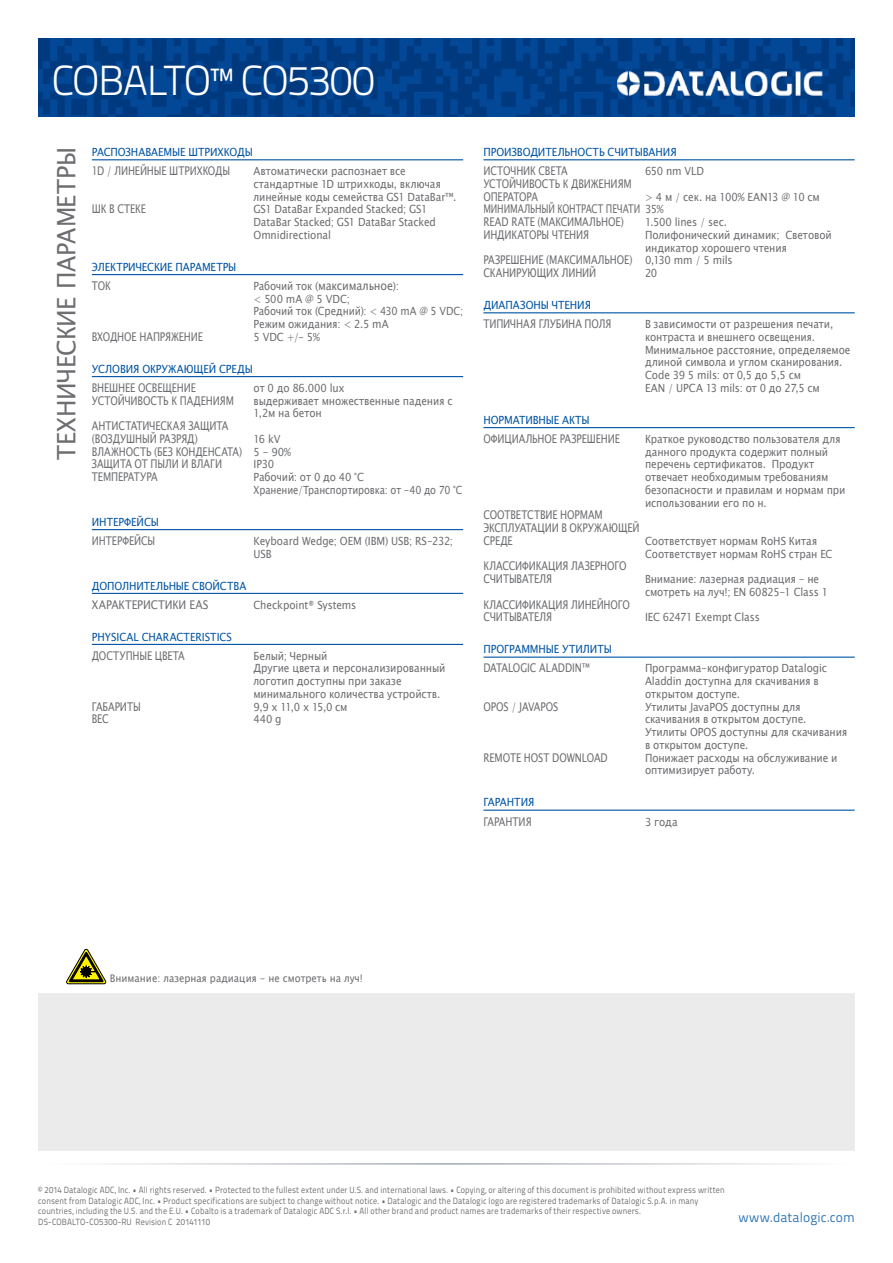
<style>
.page{position:relative;width:893px;height:1263px;background:#fff}
.page>*{position:absolute;margin:0;border:0;box-sizing:border-box;transform-origin:0 0}
.t1{font:300 42px "Titillium Text 22 L";letter-spacing:-.035em;color:#fff}
.t2{font:25.5px "Lucida Sans Unicode";letter-spacing:-.015em;color:#6d6e71;scale:.93 1}
.t3{font:13.5px "Titillium Text 22 L";letter-spacing:.005em;color:#3377b6}
.t4{font:12px/12.8px "Lucida Sans Unicode";letter-spacing:-.01em;color:#6d6e71;scale:.8 1}
.t5{font:12px/12.8px "Lucida Sans Unicode";letter-spacing:-.01em;color:#6d6e71;scale:.74 1}
.t6{font:12px "Lucida Sans Unicode";letter-spacing:-.01em;color:#6d6e71;scale:.88 1}
.t7{font:11.25px/12.8px "Lucida Sans Unicode";letter-spacing:-.01em;color:#6d6e71;scale:.9 1}
.t8{font:11.25px "Lucida Sans Unicode";letter-spacing:-.005em;color:#0054a4;scale:.9 1}
.t9{font:11.25px/12.8px "Lucida Sans Unicode";letter-spacing:-.01em;color:#6d6e71;scale:.88 1}
.t10{font:10.5px "Lucida Sans Unicode";color:#6d6e71;scale:.92 1}
.t11{font:9px/10.5px "Titillium Text 22 L";letter-spacing:.02em;color:#6d6e71;scale:.9 1}
.s1{font-size:12px}
.s2{font-size:11.25px}
</style>
<div class="page">
<svg style="left:38px;top:38px;width:817px;height:79px;fill:#013c84"></svg>
<hr style="left:45px;top:1163px;width:803px;height:2px;background:#9da3aa">
<img style="left:618px;top:72px;width:204px;height:23px">
<div style="left:38px;top:993px;width:817px;height:157px;background:#ebebec"></div>
<hr style="left:92px;top:159px;width:371px;height:1px;background:#0054a4">
<hr style="left:92px;top:274px;width:371px;height:1px;background:#0054a4">
<hr style="left:92px;top:376px;width:371px;height:1px;background:#0054a4">
<hr style="left:92px;top:529px;width:371px;height:1px;background:#0054a4">
<hr style="left:92px;top:593px;width:371px;height:1px;background:#0054a4">
<hr style="left:92px;top:644px;width:371px;height:1px;background:#0054a4">
<svg style="left:66px;top:949px;width:40px;height:35px"></svg>
<hr style="left:483px;top:159px;width:372px;height:1px;background:#0054a4">
<hr style="left:483px;top:312px;width:372px;height:1px;background:#0054a4">
<hr style="left:483px;top:427px;width:372px;height:1px;background:#0054a4">
<hr style="left:483px;top:657px;width:372px;height:1px;background:#0054a4">
<hr style="left:483px;top:810px;width:372px;height:1px;background:#0054a4">
<h1 class="t1" style="left:52px;top:50px;width:324px">COBALTO™ CO5300</h1>
<h2 class="t2" style="left:46px;top:460px;width:338px;rotate:-90deg">ТЕХНИЧЕСКИЕ ПАРАМЕТРЫ</h2>
<p class="t8" style="left:92px;top:143px;width:180px">РАСПОЗНАВАЕМЫЕ ШТРИХКОДЫ</p>
<p class="t4" style="left:92px;top:165px;width:174px">1D / ЛИНЕЙНЫЕ ШТРИХКОДЫ</p>
<p class="t7" style="left:253px;top:165px;width:227px">Автоматически распознает все стандартные 1D штрихкоды, включая линейные коды семейства GS1 DataBar™.</p>
<p class="t4" style="left:92px;top:203px;width:69px">ШК В СТЕКЕ</p>
<p class="t7" style="left:253px;top:203px;width:204px">GS1 DataBar Expanded Stacked; GS1<br>DataBar Stacked; GS1 DataBar Stacked<br>Omnidirectional</p>
<p class="t8" style="left:92px;top:258px;width:162px">ЭЛЕКТРИЧЕСКИЕ ПАРАМЕТРЫ</p>
<p class="t4" style="left:92px;top:279px;width:25px">ТОК</p>
<p class="t9" style="left:253px;top:280px;width:240px">Рабочий ток (<span class="s1">максимальное</span>):<br>&lt; 500 mA @ 5 VDC;<br>Рабочий ток (Средний): &lt; 430 mA @ 5 VDC;<br>Режим ожидания: &lt; 2.5 mA</p>
<p class="t4" style="left:92px;top:330px;width:140px">ВХОДНОЕ НАПРЯЖЕНИЕ</p>
<p class="t7" style="left:253px;top:331px;width:75px">5 VDC +/- 5%</p>
<p class="t8" style="left:92px;top:360px;width:180px">УСЛОВИЯ ОКРУЖАЮЩЕЙ СРЕДЫ</p>
<p class="t4" style="left:92px;top:381px;width:132px">ВНЕШНЕЕ ОСВЕЩЕНИЕ</p>
<p class="t7" style="left:253px;top:382px;width:103px">от 0 до 86.000 lux</p>
<p class="t4" style="left:92px;top:394px;width:179px">УСТОЙЧИВОСТЬ К ПАДЕНИЯМ</p>
<p class="t7" style="left:253px;top:394px;width:223px">выдерживает множественные падения с<br>1,2м на бетон</p>
<p class="t4" style="left:92px;top:420px;width:172px">АНТИСТАТИЧЕСКАЯ ЗАЩИТА (ВОЗДУШНЫЙ РАЗРЯД)</p>
<p class="t7" style="left:253px;top:433px;width:32px">16 kV</p>
<p class="t4" style="left:92px;top:445px;width:250px">ВЛАЖНОСТЬ (БЕЗ КОНДЕНСАТА) <span class="s2">5 - 90%<br></span>ЗАЩИТА ОТ ПЫЛИ И ВЛАГИ</p>
<p class="t7" style="left:253px;top:458px;width:25px">IP30</p>
<p class="t4" style="left:92px;top:471px;width:84px">ТЕМПЕРАТУРА</p>
<p class="t7" style="left:253px;top:471px;width:234px">Рабочий: от 0 до 40 °C<br>Хранение/Транспортировка: от -40 до 70 °C</p>
<p class="t8" style="left:92px;top:513px;width:76px">ИНТЕРФЕЙСЫ</p>
<p class="t4" style="left:92px;top:534px;width:81px">ИНТЕРФЕЙСЫ</p>
<p class="t7" style="left:253px;top:535px;width:223px">Keyboard Wedge; OEM (IBM) USB; RS-232;<br>USB</p>
<p class="t8" style="left:92px;top:577px;width:173px">ДОПОЛНИТЕЛЬНЫЕ СВОЙСТВА</p>
<p class="t6" style="left:92px;top:595px;width:134px">ХАРАКТЕРИСТИКИ EAS</p>
<p class="t7" style="left:253px;top:598px;width:116px">Checkpoint® Systems</p>
<p class="t8" style="left:92px;top:628px;width:157px">PHYSICAL CHARACTERISTICS</p>
<p class="t4" style="left:92px;top:649px;width:118px">ДОСТУПНЫЕ ЦВЕТА</p>
<p class="t7" style="left:253px;top:649px;width:215px">Белый; Черный<br>Другие цвета и персонализированный логотип доступны при заказе минимального количества устройств.</p>
<p class="t4" style="left:92px;top:700px;width:63px">ГАБАРИТЫ</p>
<p class="t7" style="left:253px;top:700px;width:106px">9,9 x 11,0 x 15,0 см</p>
<p class="t4" style="left:92px;top:713px;width:23px">ВЕС</p>
<p class="t7" style="left:253px;top:713px;width:33px">440 g</p>
<p class="t8" style="left:483px;top:143px;width:216px">ПРОИЗВОДИТЕЛЬНОСТЬ СЧИТЫВАНИЯ</p>
<p class="t4" style="left:483px;top:165px;width:107px">ИСТОЧНИК СВЕТА</p>
<p class="t7" style="left:645px;top:165px;width:67px">650 nm VLD</p>
<p class="t4" style="left:483px;top:177px;width:187px">УСТОЙЧИВОСТЬ К ДВИЖЕНИЯМ<br>ОПЕРАТОРА</p>
<p class="t7" style="left:645px;top:190px;width:196px">&gt; 4 м / сек. на 100% EAN13 @ 10 см</p>
<p class="t5" style="left:483px;top:203px;width:245px">МИНИМАЛЬНЫЙ КОНТРАСТ ПЕЧАТИ <span class="s2">35%<br></span>READ RATE (МАКСИМАЛЬНОЕ)</p>
<p class="t7" style="left:645px;top:216px;width:93px">1.500 lines / sec.</p>
<p class="t4" style="left:483px;top:228px;width:134px">ИНДИКАТОРЫ ЧТЕНИЯ</p>
<p class="t7" style="left:645px;top:229px;width:209px">Полифонический динамик; Световой индикатор хорошего чтения</p>
<p class="t4" style="left:483px;top:254px;width:313px">РАЗРЕШЕНИЕ (МАКСИМАЛЬНОЕ) <span class="s2">0,130 mm / 5 mils<br></span>СКАНИРУЮЩИХ ЛИНИЙ</p>
<p class="t7" style="left:645px;top:267px;width:15px">20</p>
<p class="t8" style="left:483px;top:296px;width:121px">ДИАПАЗОНЫ ЧТЕНИЯ</p>
<p class="t4" style="left:483px;top:318px;width:162px">ТИПИЧНАЯ ГЛУБИНА ПОЛЯ</p>
<p class="t7" style="left:645px;top:318px;width:230px">В зависимости от разрешения печати, контраста и внешнего освещения.<br>Минимальное расстояние, определяемое длиной символа и углом сканирования.<br>Code 39 5 mils: от 0,5 до 5,5 см<br>EAN / UPCA 13 mils: от 0 до 27,5 см</p>
<p class="t8" style="left:483px;top:411px;width:120px">НОРМАТИВНЫЕ АКТЫ</p>
<p class="t4" style="left:483px;top:432px;width:172px">ОФИЦИАЛЬНОЕ РАЗРЕШЕНИЕ</p>
<p class="t7" style="left:645px;top:433px;width:224px">Краткое руководство пользователя для данного продукта содержит полный перечень сертификатов. Продукт отвечает необходимым требованиям безопасности и правилам и нормам при использовании его по н.</p>
<p class="t4" style="left:483px;top:509px;width:197px">СООТВЕТСТВИЕ НОРМАМ<br>ЭКСПЛУАТАЦИИ В ОКРУЖАЮЩЕЙ<br>СРЕДЕ</p>
<p class="t7" style="left:645px;top:535px;width:210px">Соответствует нормам RoHS Китая<br>Соответствует нормам RoHS стран ЕС</p>
<p class="t4" style="left:483px;top:560px;width:180px">КЛАССИФИКАЦИЯ ЛАЗЕРНОГО<br>СЧИТЫВАТЕЛЯ</p>
<p class="t7" style="left:645px;top:573px;width:205px">Внимание: лазерная радиация - не смотреть на луч!; EN 60825-1 Class 1</p>
<p class="t4" style="left:483px;top:598px;width:185px">КЛАССИФИКАЦИЯ ЛИНЕЙНОГО<br>СЧИТЫВАТЕЛЯ</p>
<p class="t7" style="left:645px;top:611px;width:129px">IEC 62471 Exempt Class</p>
<p class="t8" style="left:483px;top:640px;width:144px">ПРОГРАММНЫЕ УТИЛИТЫ</p>
<p class="t4" style="left:483px;top:662px;width:134px">DATALOGIC ALADDIN™</p>
<p class="t7" style="left:645px;top:662px;width:204px">Программа-конфигуратор Datalogic<br>Aladdin доступна для скачивания в открытом доступе.</p>
<p class="t4" style="left:483px;top:700px;width:95px">OPOS / JAVAPOS</p>
<p class="t7" style="left:645px;top:700px;width:226px">Утилиты JavaPOS доступны для скачивания в открытом доступе.<br>Утилиты OPOS доступны для скачивания в открытом доступе.</p>
<p class="t4" style="left:483px;top:751px;width:157px">REMOTE HOST DOWNLOAD</p>
<p class="t7" style="left:645px;top:751px;width:216px">Понижает расходы на обслуживание и оптимизирует работу.</p>
<p class="t8" style="left:483px;top:793px;width:58px">ГАРАНТИЯ</p>
<p class="t4" style="left:483px;top:815px;width:62px">ГАРАНТИЯ</p>
<p class="t7" style="left:645px;top:815px;width:38px">3 года</p>
<p class="t10" style="left:110px;top:970px;width:277px">Внимание: лазерная радиация - не смотреть на луч!</p>
<p class="t11" style="left:38px;top:1184px;width:764px">© 2014 Datalogic ADC, Inc. • All rights reserved. • Protected to the fullest extent under U.S. and international laws. • Copying, or altering of this document is prohibited without express written consent from Datalogic ADC, Inc. • Product specifications are subject to change without notice. • Datalogic and the Datalogic logo are registered trademarks of Datalogic S.p.A. in many countries, including the U.S. and the E.U. • Cobalto is a trademark of Datalogic ADC S.r.l. • All other brand and product names are trademarks of their respective owners.<br>DS-COBALTO-CO5300-RU Revision C 20141110</p>
<p class="t3" style="left:738px;top:1207px;width:118px">www.datalogic.com</p>
</div>
